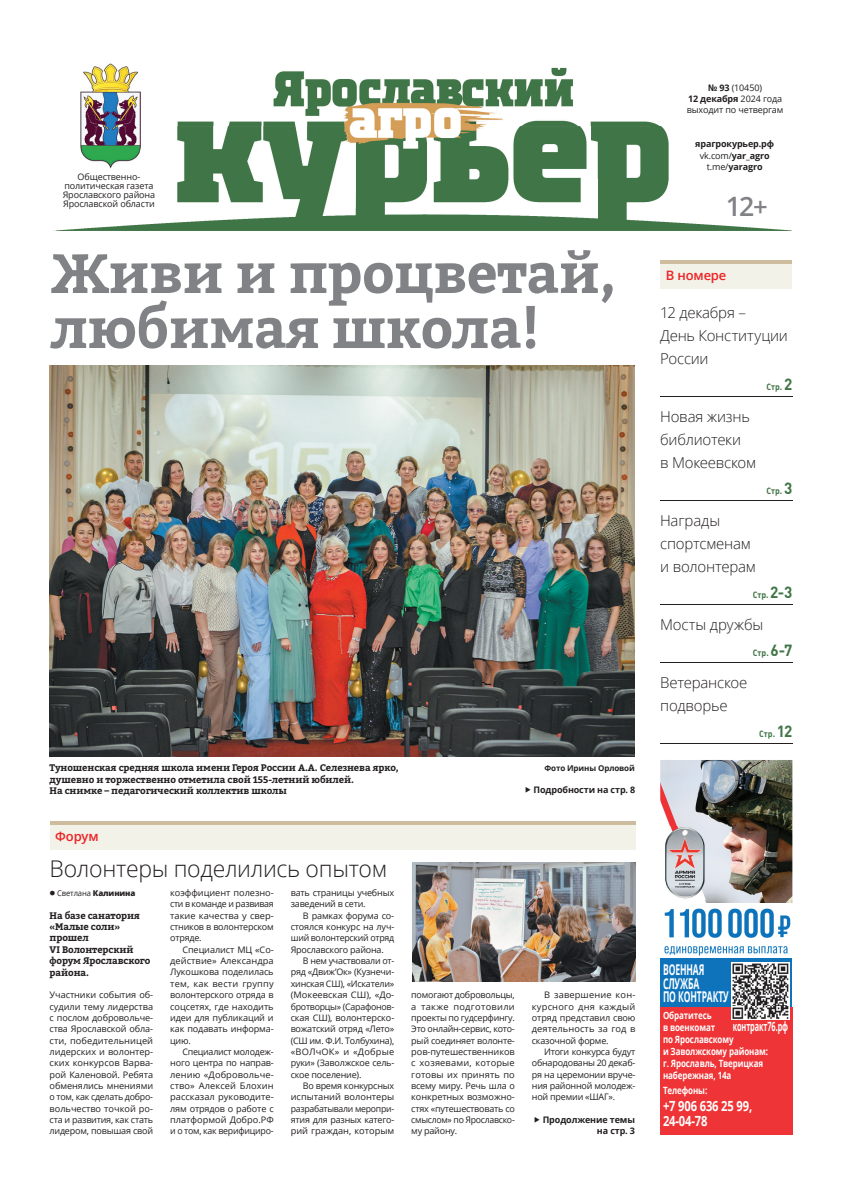
<style>
.page{position:relative;width:842px;height:1191px;background:#fff}
.page>*{position:absolute;margin:0;border:0;box-sizing:border-box;transform-origin:0 0}
.t1{font:700 55px/55px "Bitter";letter-spacing:-.01em;color:#808285}
.t2{font:600 26.7px "Open Sans";color:#808285}
.t3{font:300 23px "Open Sans";letter-spacing:-.015em;color:#231f20}
.t4{font:300 15px/23.1px "Open Sans";letter-spacing:-.015em;color:#231f20}
.t5{font:700 14.9px/13.4px "Open Sans";letter-spacing:-.015em;color:#fff;scale:.58 1}
.t6{font:700 14px/15px "Open Sans";letter-spacing:-.015em;color:#fff;scale:.8 1}
.t7{font:600 13px "Open Sans";letter-spacing:-.015em;color:#ee2124}
.t8{font:700 12.7px "Open Sans";letter-spacing:-.015em;color:#fff;scale:.58 1}
.t9{font:700 10px/12px "Open Sans";letter-spacing:-.015em;color:#fff;scale:.8 1}
.t10{font:700 9.5px/11.3px "Bitter";letter-spacing:-.01em;color:#231f20}
.t11{font:9px/11.3px "Open Sans";letter-spacing:-.02em;color:#231f20;text-align:justify}
.t12{font:700 9px/11.2px "Open Sans";letter-spacing:-.015em;color:#231f20;text-align:right}
.t13{font:700 9px "Plumb";letter-spacing:-.005em;color:#407546;scale:.95 1}
.t14{font:8px "Open Sans";letter-spacing:-.015em;color:#231f20;scale:.95 1}
.t15{font:700 8px "Open Sans";letter-spacing:-.015em;color:#231f20}
.s1{font-weight:800}
.s2{font-weight:700}
.s3{font-weight:400}
.s4{font-size:25.7px}
.s5{font-size:16px}
</style>
<div class="page">
<hr style="left:660px;top:260px;width:132px;height:4px;background:#cebc9f">
<div style="left:660px;top:264px;width:132px;height:24px;background:#f2f2e9"></div>
<hr style="left:660px;top:396px;width:132px;height:1px;background:#231f20">
<hr style="left:660px;top:500px;width:132px;height:1px;background:#231f20">
<hr style="left:660px;top:604px;width:132px;height:1px;background:#231f20">
<hr style="left:660px;top:662px;width:132px;height:1px;background:#231f20">
<hr style="left:660px;top:743px;width:132px;height:1px;background:#231f20">
<img style="left:53px;top:228px;width:31px;height:3px">
<img style="left:120px;top:126px;width:672px;height:105px">
<img style="left:84px;top:168px;width:36px;height:63px">
<img style="left:140px;top:67px;width:520px;height:59px">
<img style="left:80px;top:63px;width:60px;height:105px">
<div style="left:660px;top:958px;width:132px;height:49px;background:#0e73bb"></div>
<div style="left:660px;top:1006px;width:132px;height:128px;background:#ee3436"></div>
<img style="left:732px;top:962px;width:57px;height:57px">
<img style="left:660px;top:760px;width:132px;height:196px">
<img style="left:665px;top:826px;width:40px;height:73px">
<hr style="left:50px;top:821px;width:585px;height:4px;background:#cebc9f">
<div style="left:50px;top:825px;width:585px;height:24px;background:#f2f2e9"></div>
<img style="left:50px;top:366px;width:585px;height:390px">
<img style="left:412px;top:862px;width:223px;height:119px">
<p class="t11" style="left:63px;top:172px;width:94px;line-height:9px;text-align:center">Общественно&shy;политическая газета<br>Ярославского района<br>Ярославской области</p>
<h1 class="t1" style="left:51px;top:248px;width:566px">Живи и процветай, любимая школа!</h1>
<p class="t10" style="left:50px;top:762px;width:351px">Туношенская средняя школа имени Героя России А.А. Селезнева ярко, душевно и торжественно отметила свой 155-летний юбилей.<br>На снимке – педагогический коллектив школы</p>
<p class="t15" style="left:544px;top:762px;width:92px">Фото Ирины Орловой</p>
<p class="t12" style="left:534px;top:783px;width:103px">Подробности на стр. 8</p>
<h3 class="t7" style="left:55px;top:827px;width:45px">Форум</h3>
<h3 class="t3" style="left:50px;top:852px;width:339px">Волонтеры поделились опытом</h3>
<p class="t14" style="left:57px;top:887px;width:84px">Светлана <span class="s1">калинина</span></p>
<p class="t10" style="left:50px;top:910px;width:102px">На базе санатория «Малые соли» прошел<br>VI Волонтерский форум Ярославского района.</p>
<p class="t11" style="left:50px;top:989px;width:105px">Участники события об&shy;судили тему лидерства с послом добровольче&shy;ства Ярославской обла&shy;сти, победительницей лидерских и волонтер&shy;ских конкурсов Варва&shy;рой Каленовой. Ребята обменялись мнениями о том, как сделать добро&shy;вольчество точкой ро&shy;ста и развития, как стать лидером, повышая свой</p>
<p class="t11" style="left:170px;top:887px;width:105px">коэффициент полезно&shy;сти в команде и развивая такие качества у свер&shy;стников в волонтерском отряде.</p>
<p class="t11" style="left:170px;top:943px;width:105px;text-indent:12px">Специалист МЦ «Со&shy;действие» Александра Лукошкова поделилась тем, как вести группу волонтерского отряда в соцсетях, где находить идеи для публикаций и как подавать информа&shy;цию.</p>
<p class="t11" style="left:170px;top:1045px;width:105px;text-indent:12px">Специалист молодеж&shy;ного центра по направ&shy;лению «Добровольче&shy;ство» Алексей Блохин рассказал руководите&shy;лям отрядов о работе с платформой Добро.РФ и о том, как верифициро-</p>
<p class="t11" style="left:291px;top:887px;width:105px">вать страницы учебных заведений в сети.</p>
<p class="t11" style="left:291px;top:909px;width:105px;text-indent:12px">В рамках форума со&shy;стоялся конкурс на луч&shy;ший волонтерский отряд Ярославского района.</p>
<p class="t11" style="left:291px;top:955px;width:105px;text-indent:12px">В нем участвовали от&shy;ряд «Движ’Ок» (Кузнечи&shy;хинская СШ), «Искатели» (Мокеевская СШ), «До&shy;бротворцы» (Сарафонов&shy;ская СШ), волонтерско&shy;вожатский отряд «Лето» (СШ им. Ф.И. Толбухина), «ВОЛчОК» и «Добрые руки» (Заволжское сель&shy;ское поселение).</p>
<p class="t11" style="left:291px;top:1079px;width:105px;text-indent:12px">Во время конкурсных испытаний волонтеры разрабатывали меропри&shy;ятия для разных катего&shy;рий граждан, которым</p>
<p class="t11" style="left:411px;top:989px;width:105px">помогают добровольцы, а также подготовили проекты по гудсерфингу.<br>Это онлайн-сервис, кото&shy;рый соединяет волонте&shy;ров-путешественников с хозяевами, которые готовы их принять по всему миру. Речь шла о конкретных возможно&shy;стях «путешествовать со смыслом» по Ярославско&shy;му району.</p>
<p class="t11" style="left:532px;top:989px;width:105px;text-indent:12px">В завершение кон&shy;курсного дня каждый отряд представил свою деятельность за год в сказочной форме.</p>
<p class="t11" style="left:532px;top:1045px;width:105px;text-indent:12px">Итоги конкурса будут обнародованы 20 декаб&shy;ря на церемонии вруче&shy;ния районной молодеж&shy;ной премии «ШАГ».</p>
<p class="t12" style="left:543px;top:1113px;width:94px">Продолжение темы на стр. 3</p>
<p class="t11" style="left:687px;top:82px;width:98px;text-align:center"><span class="s2">№ 93</span> (10450)<br><span class="s2">12 декабря</span> 2024 года выходит по четвергам</p>
<p class="t12" style="left:695px;top:138px;width:80px;text-align:center">ярагрокурьер.рф <span class="s3">vk.com/</span>yar_agro <span class="s3">t.me/</span>yaragro</p>
<h2 class="t2" style="left:726px;top:187px;width:44px">12<span class="s4">+</span></h2>
<h3 class="t7" style="left:666px;top:266px;width:62px">В номере</h3>
<h3 class="t4" style="left:660px;top:300px;width:129px">12 декабря –<br>День Конституции<br>России</h3>
<p class="t13" style="left:766px;top:382px;width:29px">Стр. <span class="s5">2</span></p>
<h3 class="t4" style="left:660px;top:404px;width:97px">Новая жизнь библиотеки<br>в Мокеевском</h3>
<p class="t13" style="left:766px;top:486px;width:29px">Стр. <span class="s5">3</span></p>
<h3 class="t4" style="left:660px;top:508px;width:97px">Награды спортсменам и волонтерам</h3>
<p class="t13" style="left:753px;top:590px;width:43px">Стр. <span class="s5">2-3</span></p>
<h3 class="t4" style="left:660px;top:613px;width:105px">Мосты дружбы</h3>
<p class="t13" style="left:753px;top:648px;width:43px">Стр. <span class="s5">6-7</span></p>
<h3 class="t4" style="left:660px;top:670px;width:89px">Ветеранское подворье</h3>
<p class="t13" style="left:759px;top:729px;width:36px">Стр. <span class="s5">12</span></p>
<h3 class="t5" style="left:663px;top:962px;width:115px">ВОЕННАЯ<br>СЛУЖБА<br>ПО КОНТРАКТУ</h3>
<p class="t9" style="left:663px;top:1009px;width:133px">Обратитесь<br>в военкомат<br>по Ярославскому<br>и Заволжскому районам: г. Ярославль, Тверицкая набережная, 14а</p>
<p class="t9" style="left:663px;top:1083px;width:57px">Телефоны:</p>
<h3 class="t6" style="left:663px;top:1097px;width:113px">+7 906 636 25 99,<br>24-04-78</h3>
<h3 class="t8" style="left:733px;top:1017px;width:97px">контракт76.рф</h3>
</div>
